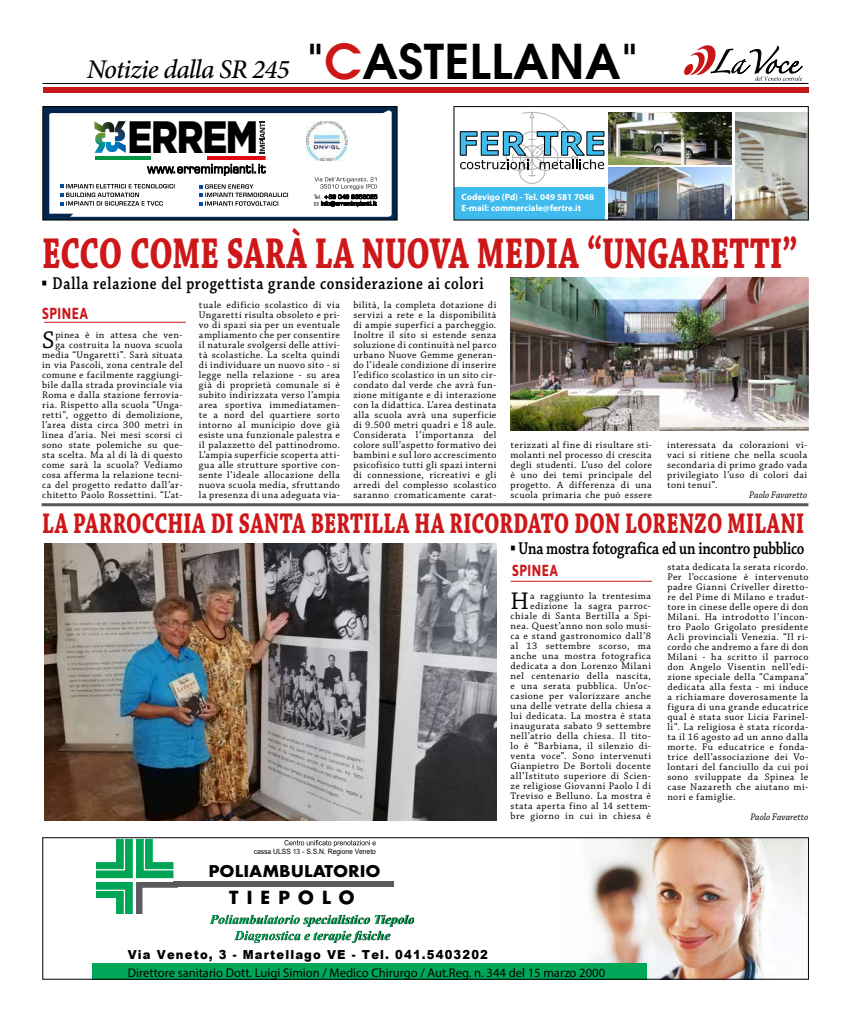
<style>
.page{position:relative;width:851px;height:1021px;background:#fff}
.page>*{position:absolute;margin:0;border:0;box-sizing:border-box;transform-origin:0 0}
.t1{font:700 45.4px "Chaparral Pro";letter-spacing:.005em;color:#cd1719;scale:.7 1}
.t2{font:900 45.3px "Gotham";letter-spacing:-.035em;color:#000;scale:.82 1}
.t3{font:700 30px "Chaparral Pro";letter-spacing:.01em;color:#cd1719;scale:.7 1}
.t4{font:italic 500 27px "Minion Pro";letter-spacing:-.03em;color:#000}
.t5{font:25.4px "Chaparral Pro";color:#000}
.t6{font:600 18px "Chaparral Pro";letter-spacing:.04em;color:#000;scale:.81 1}
.t7{font:600 18px "Chaparral Pro";letter-spacing:-.02em;color:#000;scale:.81 1}
.t8{font:700 17.8px "Futura PT";color:#000;scale:1.04 1}
.t9{font:700 17.7px "Futura";letter-spacing:.46em;color:#000}
.t10{font:700 16px "Asap";letter-spacing:.045em;color:#cd1719;scale:.82 1}
.t11{font:italic 700 13.3px "Times New Roman";color:#00a758}
.t12{font:12.6px "Myriad Pro";color:#000}
.t13{font:900 12.5px "Arial";letter-spacing:.1em;color:#000;scale:.93 1}
.t14{font:10px/10px "Chaparral Pro";letter-spacing:.045em;color:#000;text-align:justify}
.t15{font:italic 10px "Chaparral Pro";color:#000;scale:.95 1}
.t16{font:700 9.1px/10.9px "Myriad Pro";color:#fff}
.t17{font:7.3px "Arial";color:#000;scale:.93 1}
.s1{font-family:"Avant Garde";font-weight:600;font-style:normal;font-size:48px;color:#020203}
.s2{font-family:"Avant Garde";font-weight:600;font-style:normal;font-size:48px;color:#cd1719}
.s3{font-family:"Avant Garde";font-weight:600;font-style:normal;font-size:48px}
.s4{font-family:"Arial";font-weight:700}
</style>
<div class="page">
<svg style="left:684px;top:45px;width:118px;height:36px"></svg>
<div style="left:43px;top:87px;width:765px;height:5px;background:#ca1517"></div>
<hr style="left:43px;top:83px;width:765px;height:1px;background:#000">
<div style="left:454px;top:187px;width:150px;height:33px;background:#3fbbed"></div>
<svg style="left:459px;top:112px;width:145px;height:72px"></svg>
<img style="left:608px;top:112px;width:123px;height:52px">
<img style="left:608px;top:167px;width:123px;height:51px">
<img style="left:735px;top:112px;width:71px;height:106px">
<div style="left:453px;top:106px;width:355px;height:114px;border:1px solid #000"></div>
<svg style="left:45px;top:109px;width:348px;height:109px"></svg>
<svg style="left:260px;top:122px;width:5px;height:31px"></svg>
<svg style="left:94px;top:121px;width:32px;height:32px"></svg>
<svg style="left:95px;top:156px;width:170px;height:1px"></svg>
<hr style="left:95px;top:157px;width:58px;height:3px;background:#009641">
<hr style="left:152px;top:157px;width:57px;height:3px;background:#fff">
<hr style="left:208px;top:157px;width:57px;height:3px;background:#e30613">
<svg style="left:147px;top:164px;width:118px;height:12px"></svg>
<img style="left:306px;top:121px;width:41px;height:39px">
<svg style="left:313px;top:177px;width:64px;height:30px"></svg>
<svg style="left:60px;top:184px;width:114px;height:22px"></svg>
<svg style="left:199px;top:184px;width:89px;height:22px"></svg>
<div style="left:43px;top:106px;width:354px;height:114px;border:1px solid #000"></div>
<hr style="left:510px;top:580px;width:142px;height:1px;background:#cd1719">
<hr style="left:44px;top:322px;width:142px;height:1px;background:#cd1719">
<img style="left:706px;top:839px;width:91px;height:138px">
<img style="left:589px;top:839px;width:117px;height:138px">
<img style="left:96px;top:839px;width:81px;height:74px">
<div style="left:173px;top:881px;width:220px;height:6px;background:#5b5a5d"></div>
<svg style="left:284px;top:840px;width:91px;height:6px"></svg>
<svg style="left:210px;top:915px;width:204px;height:25px"></svg>
<svg style="left:234px;top:930px;width:155px;height:12px"></svg>
<div style="left:92px;top:962px;width:554px;height:17px;background:#00a758"></div>
<svg style="left:797px;top:839px;width:9px;height:57px"></svg>
<img style="left:44px;top:543px;width:452px;height:277px">
<img style="left:510px;top:277px;width:298px;height:153px">
<hr style="left:42px;top:503px;width:766px;height:3px;background:#575756">
<h3 class="t4" style="left:87px;top:53px;width:553px">Notizie dalla SR 245 <span class="s1">"</span><span class="s2">C</span><span class="s3">ASTELLANA"</span></h3>
<h2 class="t2" style="left:127px;top:111px;width:161px">ERREM</h2>
<p class="t16" style="left:461px;top:192px;width:134px">Codevigo (Pd) - Tel. 049 581 7048<br>E-mail: commerciale@fertre.it</p>
<h1 class="t1" style="left:42px;top:227px;width:1081px">ECCO COME SARÀ LA NUOVA MEDIA “UNGARETTI”</h1>
<h3 class="t6" style="left:42px;top:273px;width:546px"><span class="s4">▪</span> Dalla relazione del progettista grande considerazione ai colori</h3>
<p class="t14" style="left:199px;top:300px;width:142px">tuale edificio scolastico di via Ungaretti risulta obsoleto e pri&shy;vo di spazi sia per un eventuale ampliamento che per consentire il naturale svolgersi delle attivi&shy;tà scolastiche. La scelta quindi di individuare un nuovo sito - si legge nella relazione - su area già di proprietà comunale si è subito indirizzata verso l’ampia area sportiva immediatamen&shy;te a nord del quartiere sorto intorno al municipio dove già esiste una funzionale palestra e il palazzetto del pattinodromo.<br>L’ampia superficie scoperta atti&shy;gua alle strutture sportive con&shy;sente l’ideale allocazione della nuova scuola media, sfruttando la presenza di una adeguata via-</p>
<h3 class="t3" style="left:42px;top:505px;width:1089px">LA PARROCCHIA DI SANTA BERTILLA HA RICORDATO DON LORENZO MILANI</h3>
<p class="t14" style="left:353px;top:300px;width:144px">bilità, la completa dotazione di servizi a rete e la disponibilità di ampie superfici a parcheggio.<br>Inoltre il sito si estende senza soluzione di continuità nel parco urbano Nuove Gemme generan&shy;do l’ideale condizione di inserire l’edifico scolastico in un sito cir&shy;condato dal verde che avrà fun&shy;zione mitigante e di interazione con la didattica. L’area destinata alla scuola avrà una superficie di 9.500 metri quadri e 18 aule.<br>Considerata l’importanza del colore sull’aspetto formativo dei bambini e sul loro accrescimento psicofisico tutti gli spazi interni di connessione, ricreativi e gli arredi del complesso scolastico saranno cromaticamente carat-</p>
<h3 class="t10" style="left:42px;top:302px;width:57px">SPINEA</h3>
<p class="t14" style="left:42px;top:330px;width:142px;text-align:right">pinea è in attesa che ven-<br>ga costruita la nuova scuola media “Ungaretti”. Sarà situata in via Pascoli, zona centrale del comune e facilmente raggiungi&shy;bile dalla strada provinciale via<br>Roma e dalla stazione ferrovia&shy;ria. Rispetto alla scuola “Unga&shy;retti”, oggetto di demolizione, l’area dista circa 300 metri in linea d’aria. Nei mesi scorsi ci sono state polemiche su que&shy;sta scelta. Ma al di là di questo come sarà la scuola? Vediamo cosa afferma la relazione tecni&shy;ca del progetto redatto dall’ar&shy;chitetto Paolo Rossettini. “L’at-</p>
<h3 class="t5" style="left:42px;top:326px;width:14px">S</h3>
<p class="t14" style="left:510px;top:440px;width:143px">terizzati al fine di risultare sti&shy;molanti nel processo di crescita degli studenti. L’uso del colore è uno dei temi principale del progetto. A differenza di una scuola primaria che può essere</p>
<p class="t14" style="left:667px;top:440px;width:142px">interessata da colorazioni vi&shy;vaci si ritiene che nella scuola secondaria di primo grado vada privilegiato l’uso di colori dai toni tenui”.</p>
<p class="t15" style="left:749px;top:489px;width:63px">Paolo Favaretto</p>
<h3 class="t7" style="left:510px;top:538px;width:364px"><span class="s4">▪</span> Una mostra fotografica ed un incontro pubblico</h3>
<h3 class="t10" style="left:512px;top:560px;width:57px">SPINEA</h3>
<p class="t17" style="left:253px;top:846px;width:133px">cassa ULSS 13 - S.S.N. Regione Veneto</p>
<h3 class="t8" style="left:208px;top:859px;width:167px">POLIAMBULATORIO</h3>
<h3 class="t9" style="left:229px;top:884px;width:127px">TIEPOLO</h3>
<p class="t14" style="left:510px;top:590px;width:142px;text-align:right">a raggiunto la trentesima edizione la sagra parroc&shy;chiale di Santa Bertilla a Spi&shy;nea. Quest’anno non solo musi&shy;ca e stand gastronomico dall’8 al 13 settembre scorso, ma anche una mostra fotografica dedicata a don Lorenzo Milani nel centenario della nascita, e una serata pubblica. Un’oc&shy;casione per valorizzare anche una delle vetrate della chiesa a lui dedicata. La mostra è stata inaugurata sabato 9 settembre nell’atrio della chiesa. Il tito&shy;lo è “Barbiana, il silenzio di&shy;venta voce”. Sono intervenuti<br>Gianpietro De Bortoli docente all’Istituto superiore di Scien&shy;ze religiose Giovanni Paolo I di<br>Treviso e Belluno. La mostra è stata aperta fino al 14 settem&shy;bre giorno in cui in chiesa è</p>
<h3 class="t5" style="left:510px;top:586px;width:20px">H</h3>
<h3 class="t11" style="left:210px;top:910px;width:205px">Poliambulatorio specialistico Tiepolo</h3>
<p class="t13" style="left:128px;top:945px;width:389px">Via Veneto, 3 - Martellago VE - Tel. 041.5403202</p>
<p class="t12" style="left:128px;top:965px;width:479px">Direttore sanitario Dott. Luigi Simion / Medico Chirurgo / Aut.Reg. n. 344 del 15 marzo 2000</p>
<p class="t14" style="left:667px;top:562px;width:142px">stata dedicata la serata ricordo.<br>Per l’occasione è intervenuto padre Gianni Criveller diretto&shy;re del Pime di Milano e tradut&shy;tore in cinese delle opere di don Milani. Ha introdotto l’incon&shy;tro Paolo Grigolato presidente Acli provinciali Venezia. “Il ri&shy;cordo che andremo a fare di don Milani - ha scritto il parroco don Angelo Visentin nell’edi&shy;zione speciale della “Campana” dedicata alla festa - mi induce a richiamare doverosamente la figura di una grande educatrice qual è stata suor Licia Farinel&shy;li”. La religiosa è stata ricorda&shy;ta il 16 agosto ad un anno dalla morte. Fu educatrice e fonda&shy;trice dell’associazione dei Vo&shy;lontari del fanciullo da cui poi sono sviluppate da Spinea le case Nazareth che aiutano mi&shy;nori e famiglie.</p>
<p class="t15" style="left:750px;top:811px;width:63px">Paolo Favaretto</p>
</div>
